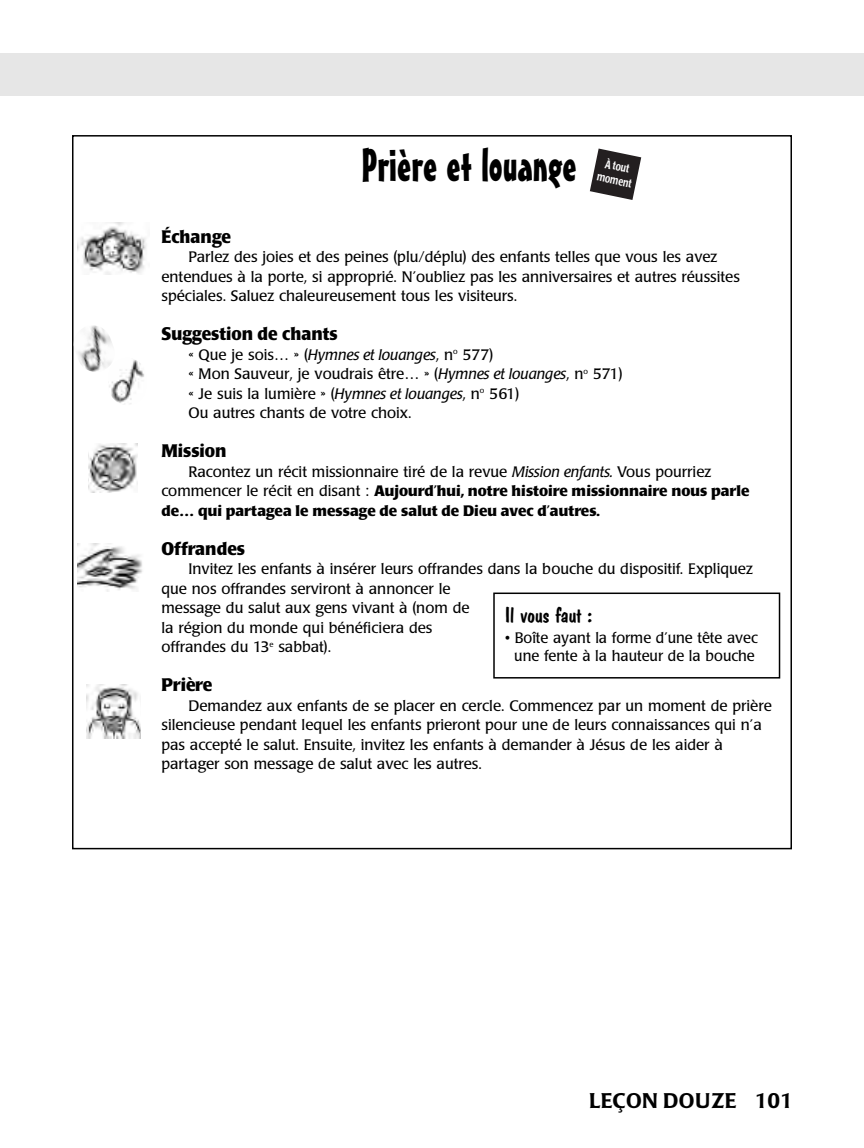
<style>
.page{position:relative;width:864px;height:1148px;background:#fff}
.page>*{position:absolute;margin:0;border:0;box-sizing:border-box;transform-origin:0 0}
.t1{font:45px "Mister Earl BT";color:#000}
.t2{font:500 21px "Poppl Laudatio";letter-spacing:.02em;color:#000}
.t3{font:21px "Dom Casual D";color:#000;scale:1.05 1}
.t4{font:700 18px "Poppl Laudatio";color:#000;scale:.95 1}
.t5{font:15px/19.5px "Poppl Laudatio";color:#000}
.t6{font:700 15px/19.5px "Poppl Laudatio";color:#000}
.t7{font:500 11.7px/13.8px "Poppl Laudatio";color:#fff;text-align:center;scale:.74 1}
.s1{font-style:italic}
.s2{font-weight:400}
.s3{font-weight:400;font-style:italic}
</style>
<div class="page">
<img style="left:78px;top:223px;width:68px;height:52px">
<img style="left:72px;top:323px;width:40px;height:51px">
<img style="left:88px;top:444px;width:49px;height:48px">
<img style="left:78px;top:544px;width:64px;height:47px">
<img style="left:87px;top:685px;width:54px;height:53px">
<img style="left:109px;top:358px;width:37px;height:47px;border-radius:19px">
<svg style="left:590px;top:148px;width:51px;height:52px"></svg>
<div style="left:493px;top:592px;width:287px;height:86px;border:2px solid #000"></div>
<div style="left:0;top:53px;width:864px;height:43px;background:#e6e6e6"></div>
<h1 class="t1" style="left:361px;top:149px;width:217px">Prière et louange</h1>
<p class="t7" style="left:601px;top:157px;width:49px;rotate:12deg">À tout moment</p>
<p class="t4" style="left:161px;top:229px;width:75px">Échange</p>
<p class="t5" style="left:161px;top:249px;width:580px;text-indent:27px">Parlez des joies et des peines (plu/déplu) des enfants telles que vous les avez entendues à la porte, si approprié. N’oubliez pas les anniversaires et autres réussites spéciales. Saluez chaleureusement tous les visiteurs.</p>
<p class="t4" style="left:161px;top:327px;width:187px">Suggestion de chants</p>
<p class="t5" style="left:188px;top:346px;width:436px">« Que je sois… » (<span class="s1">Hymnes et louanges</span>, n<sup>o</sup> 577)<br>« Mon Sauveur, je voudrais être… » (<span class="s1">Hymnes et louanges</span>, n<sup>o</sup> 571) « Je suis la lumière » (<span class="s1">Hymnes et louanges</span>, n<sup>o</sup> 561)<br>Ou autres chants de votre choix.</p>
<p class="t4" style="left:161px;top:444px;width:70px">Mission</p>
<p class="t6" style="left:161px;top:463px;width:590px;text-indent:27px"><span class="s2">Racontez un récit missionnaire tiré de la revue</span> <span class="s3">Mission enfants.</span> <span class="s2">Vous pourriez commencer le récit en disant :</span> Aujourd’hui, notre histoire missionnaire nous parle de… qui partagea le message de salut de Dieu avec d’autres.</p>
<p class="t4" style="left:161px;top:541px;width:90px">Offrandes</p>
<p class="t5" style="left:161px;top:561px;width:593px;text-indent:27px">Invitez les enfants à insérer leurs offrandes dans la bouche du dispositif. Expliquez que nos offrandes serviront à annoncer le<br>message du salut aux gens vivant à (nom de<br>la région du monde qui bénéficiera des<br>offrandes du 13<sup>e</sup> sabbat).</p>
<p class="t4" style="left:161px;top:678px;width:55px">Prière</p>
<p class="t5" style="left:161px;top:697px;width:612px;text-indent:27px">Demandez aux enfants de se placer en cercle. Commencez par un moment de prière silencieuse pendant lequel les enfants prieront pour une de leurs connaissances qui n’a pas accepté le salut. Ensuite, invitez les enfants à demander à Jésus de les aider à partager son message de salut avec les autres.</p>
<h2 class="t3" style="left:505px;top:602px;width:84px">Il vous faut :</h2>
<p class="t5" style="left:505px;top:630px;width:254px;line-height:18.3px;text-align:center">• Boîte ayant la forme d’une tête avec une fente à la hauteur de la bouche</p>
<h2 class="t2" style="left:589px;top:1092px;width:205px">LEÇON DOUZE 101</h2>
</div>
